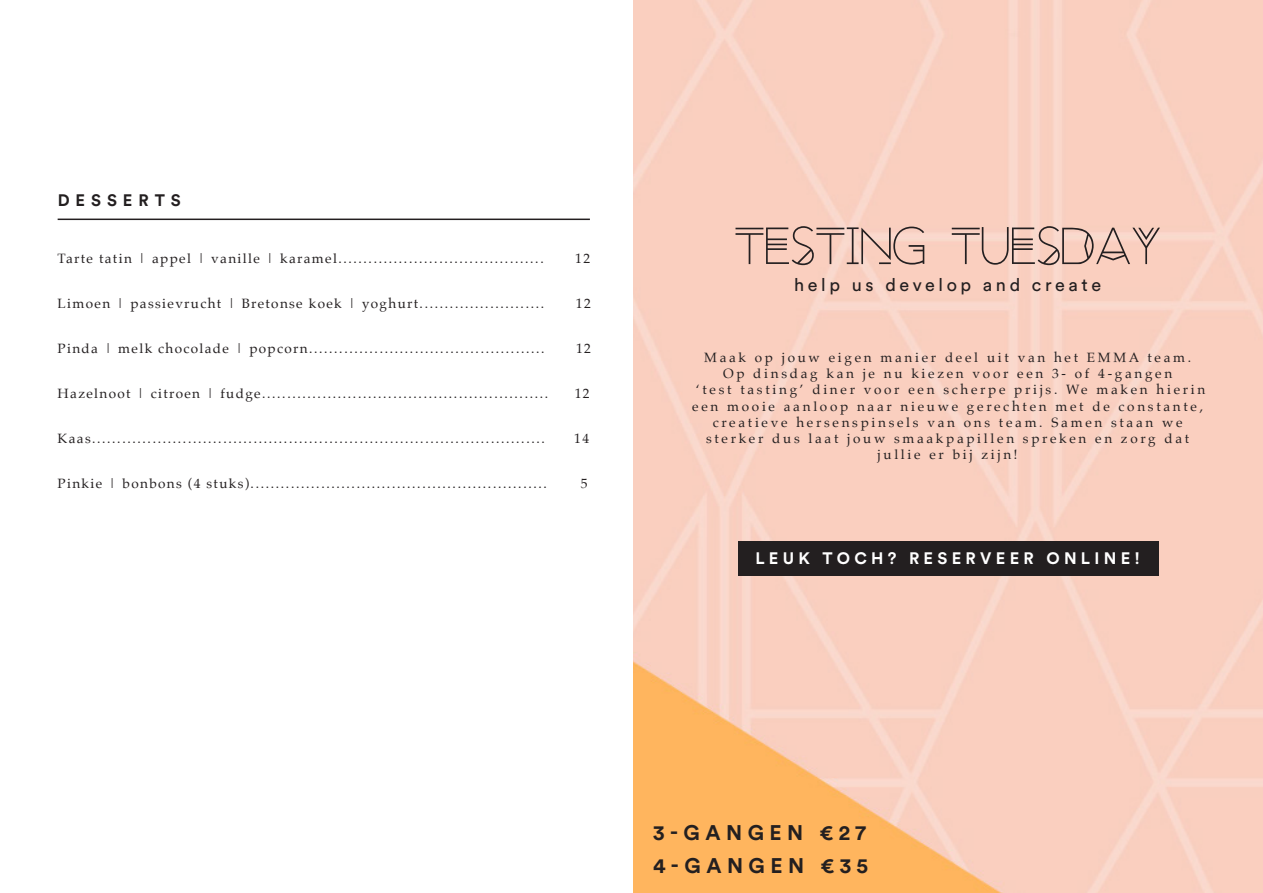
<style>
.page{position:relative;width:1263px;height:893px;background:#fff}
.page>*{position:absolute;margin:0;border:0;box-sizing:border-box;transform-origin:0 0}
.t1{font:60px "Red Moon Rising";color:#231f20}
.t2{font:700 21px "Circular Std";letter-spacing:.26em;color:#231f20}
.t3{font:18px "Circular Std";letter-spacing:.2em;color:#231f20}
.t4{font:700 16.5px "Circular Std";letter-spacing:.26em;color:#fff}
.t5{font:700 16.5px "Circular Std";letter-spacing:.36em;color:#231f20}
.t6{font:13.5px "Palatino";letter-spacing:.2em;color:#231f20}
.t7{font:13.5px "Palatino";letter-spacing:.1em;color:#231f20}
</style>
<div class="page">
<hr style="left:58px;top:219px;width:532px;height:1px;background:#231f20">
<img style="left:633px;top:0;width:630px;height:893px">
<div style="left:738px;top:542px;width:420px;height:34px;background:#231f20"></div>
<p class="t5" style="left:58px;top:190px;width:125px">DESSERTS</p>
<p class="t7" style="left:58px;top:247px;width:487px">Tarte tatin | appel | vanille | karamel.........................................</p>
<p class="t6" style="left:575px;top:247px;width:17px">12</p>
<p class="t7" style="left:58px;top:292px;width:488px">Limoen | passievrucht | Bretonse koek | yoghurt.........................</p>
<p class="t6" style="left:576px;top:292px;width:17px">12</p>
<p class="t7" style="left:58px;top:337px;width:488px">Pinda | melk chocolade | popcorn...............................................</p>
<p class="t6" style="left:576px;top:337px;width:16px">12</p>
<p class="t7" style="left:58px;top:382px;width:492px">Hazelnoot | citroen | fudge.........................................................</p>
<p class="t6" style="left:575px;top:382px;width:16px">12</p>
<p class="t6" style="left:58px;top:427px;width:489px">Kaas..........................................................................................</p>
<p class="t6" style="left:574px;top:427px;width:17px">14</p>
<p class="t7" style="left:58px;top:472px;width:491px">Pinkie | bonbons (4 stuks)...........................................................</p>
<p class="t6" style="left:581px;top:472px;width:8px">5</p>
<p class="t1" style="left:734px;top:223px;width:428px">TESTING TUESDAY</p>
<p class="t3" style="left:794px;top:274px;width:309px">help us develop and create</p>
<p class="t6" style="left:704px;top:346px;width:488px">Maak op jouw eigen manier deel uit van het EMMA team.</p>
<p class="t6" style="left:723px;top:362px;width:451px">Op dinsdag kan je nu kiezen voor een 3- of 4-gangen</p>
<p class="t6" style="left:696px;top:379px;width:511px">‘test tasting’ diner voor een scherpe prijs. We maken hierin</p>
<p class="t6" style="left:692px;top:395px;width:512px">een mooie aanloop naar nieuwe gerechten met de constante,</p>
<p class="t6" style="left:713px;top:411px;width:471px">creatieve hersenspinsels van ons team. Samen staan we</p>
<p class="t6" style="left:706px;top:427px;width:485px">sterker dus laat jouw smaakpapillen spreken en zorg dat</p>
<p class="t6" style="left:878px;top:443px;width:142px">jullie er bij zijn!</p>
<p class="t4" style="left:755px;top:547px;width:386px">LEUK TOCH? RESERVEER ONLINE!</p>
<p class="t2" style="left:653px;top:819px;width:214px">3-GANGEN €27</p>
<p class="t2" style="left:653px;top:852px;width:216px">4-GANGEN €35</p>
</div>
